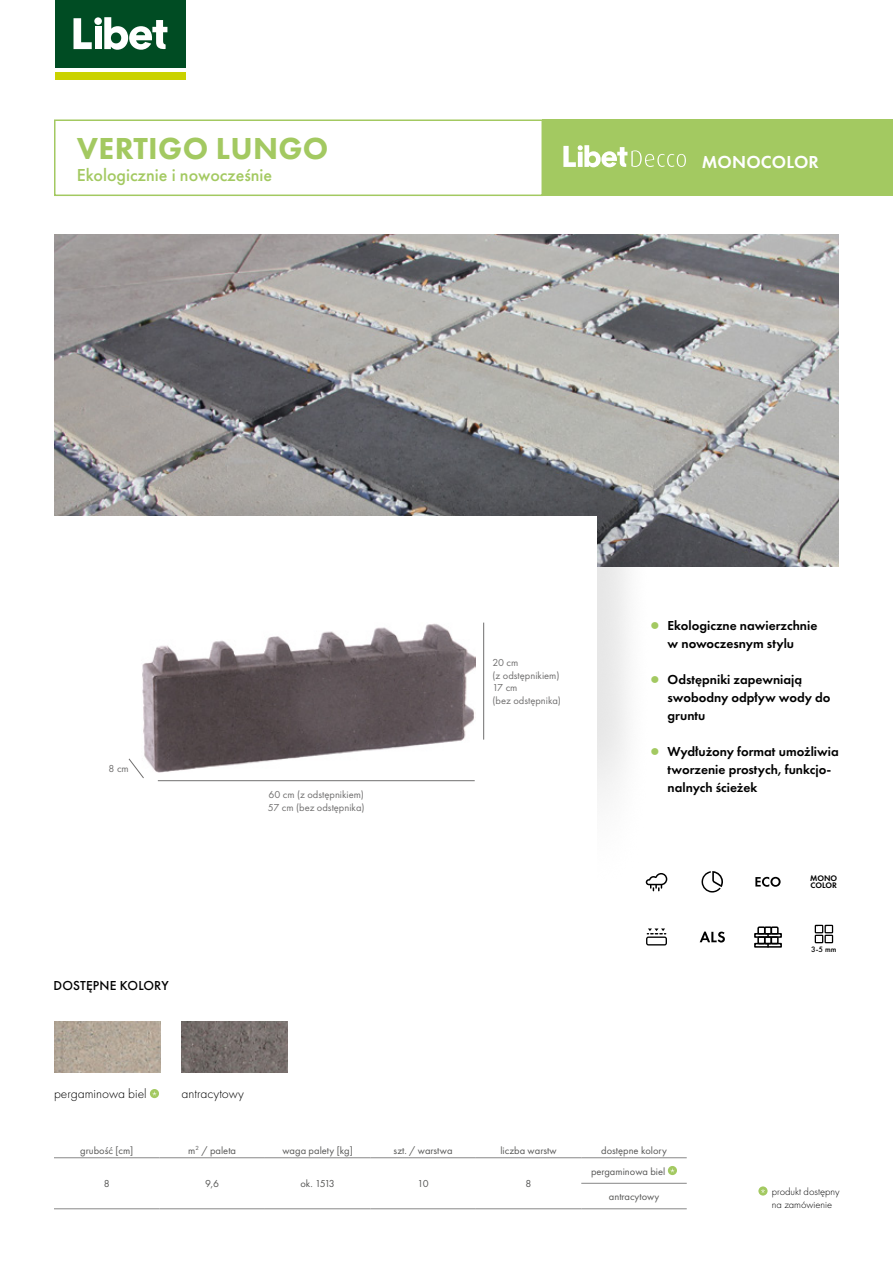
<style>
.page{position:relative;width:893px;height:1263px;background:#fff}
.page>*{position:absolute;margin:0;border:0;box-sizing:border-box;transform-origin:0 0}
.t1{font:800 31.5px "Futura PT";letter-spacing:.01em;color:#a3c961}
.t2{font:500 18px "Futura PT";color:#a3c961}
.t3{font:600 18px "Futura PT";letter-spacing:.01em;color:#fff}
.t4{font:600 13.5px/18px "Futura PT";color:#000}
.t5{font:300 13.5px "Futura PT";color:#000}
.t6{font:500 13.5px "Futura PT";letter-spacing:.01em;color:#000}
.t7{font:10.5px "Futura PT";color:#575756}
.t8{font:10.5px/12.6px "Futura PT";color:#706f6f}
.t9{font:300 10.5px/12.6px "Futura PT";color:#000}
.t10{font:8.4px/7.2px "Futura TOT Dem";color:#000}
.t11{font:500 8.1px "Futura PT";color:#000}
.s1{font-family:"Futura TOT";font-weight:300;color:#a3c961}
</style>
<div class="page">
<div style="left:542px;top:119px;width:351px;height:77px;background:#a3c961"></div>
<svg style="left:563px;top:145px;width:123px;height:22px"></svg>
<img style="left:54px;top:235px;width:785px;height:331px">
<div style="left:120px;top:478px;width:534px;height:441px;background:#000;opacity:.1"></div>
<div style="left:40px;top:517px;width:557px;height:411px;background:#fff"></div>
<div style="left:55px;top:0;width:131px;height:67px;background:#004c23"></div>
<svg style="left:74px;top:18px;width:18px;height:31px"></svg>
<div style="left:94px;top:17px;width:8px;height:8px;background:#fff;border-radius:50%"></div>
<div style="left:95px;top:27px;width:7px;height:22px;background:#fff"></div>
<svg style="left:104px;top:17px;width:63px;height:33px"></svg>
<div style="left:55px;top:72px;width:131px;height:8px;background:#cad200"></div>
<img style="left:182px;top:1021px;width:106px;height:51px">
<img style="left:54px;top:1021px;width:106px;height:51px">
<svg style="left:150px;top:1089px;width:9px;height:9px"></svg>
<svg style="left:152px;top:1092px;width:4px;height:3px"></svg>
<svg style="left:758px;top:1186px;width:10px;height:9px"></svg>
<svg style="left:761px;top:1189px;width:4px;height:4px"></svg>
<div style="left:54px;top:119px;width:489px;height:77px;border:2px solid #a3c961"></div>
<img style="left:142px;top:623px;width:334px;height:150px">
<hr style="left:158px;top:780px;width:317px;height:1px;background:#706f6f">
<svg style="left:128px;top:758px;width:16px;height:20px"></svg>
<hr style="left:483px;top:623px;width:1px;height:117px;background:#706f6f">
<svg style="left:701px;top:871px;width:22px;height:21px"></svg>
<svg style="left:755px;top:877px;width:26px;height:10px"></svg>
<svg style="left:646px;top:928px;width:21px;height:17px"></svg>
<svg style="left:700px;top:931px;width:25px;height:11px"></svg>
<div style="left:757px;top:936px;width:8px;height:8px;border:2px solid #000"></div>
<div style="left:764px;top:936px;width:8px;height:8px;border:2px solid #000"></div>
<div style="left:770px;top:936px;width:9px;height:8px;border:2px solid #000"></div>
<div style="left:754px;top:943px;width:28px;height:5px;border:2px solid #000"></div>
<div style="left:754px;top:933px;width:28px;height:5px;border:2px solid #000"></div>
<div style="left:757px;top:926px;width:8px;height:8px;border:2px solid #000"></div>
<div style="left:764px;top:926px;width:8px;height:8px;border:2px solid #000"></div>
<div style="left:770px;top:926px;width:9px;height:8px;border:2px solid #000"></div>
<svg style="left:815px;top:925px;width:18px;height:18px"></svg>
<svg style="left:646px;top:873px;width:21px;height:18px"></svg>
<hr style="left:581px;top:1183px;width:106px;height:1px;background:#878787">
<hr style="left:54px;top:1208px;width:105px;height:1px;background:#878787">
<hr style="left:159px;top:1208px;width:106px;height:1px;background:#878787">
<hr style="left:265px;top:1208px;width:105px;height:1px;background:#878787">
<hr style="left:370px;top:1208px;width:106px;height:1px;background:#878787">
<hr style="left:476px;top:1208px;width:105px;height:1px;background:#878787">
<hr style="left:581px;top:1208px;width:106px;height:1px;background:#878787">
<hr style="left:159px;top:1157px;width:106px;height:1px;background:#878787">
<hr style="left:265px;top:1157px;width:105px;height:1px;background:#878787">
<hr style="left:370px;top:1157px;width:106px;height:1px;background:#878787">
<hr style="left:476px;top:1157px;width:105px;height:1px;background:#878787">
<hr style="left:581px;top:1157px;width:106px;height:1px;background:#878787">
<hr style="left:54px;top:1157px;width:105px;height:1px;background:#878787">
<svg style="left:668px;top:1166px;width:9px;height:9px"></svg>
<svg style="left:670px;top:1169px;width:4px;height:3px"></svg>
<h1 class="t1" style="left:77px;top:129px;width:253px">VERTIGO LUNGO</h1>
<h2 class="t2" style="left:77px;top:164px;width:197px">Ekologicznie i nowocześnie</h2>
<h2 class="t3" style="left:702px;top:150px;width:119px">MONOCOLOR</h2>
<p class="t8" style="left:109px;top:762px;width:22px">8 cm</p>
<p class="t8" style="left:268px;top:788px;width:98px">60 cm (z odstępnikiem)<br>57 cm (bez odstępnika)</p>
<p class="t6" style="left:54px;top:977px;width:117px">DOSTĘPNE KOLORY</p>
<p class="t5" style="left:54px;top:1086px;width:94px">pergaminowa biel</p>
<p class="t5" style="left:182px;top:1086px;width:64px">antracytowy</p>
<p class="t8" style="left:492px;top:656px;width:70px">20 cm<br>(z odstępnikiem)<br>17 cm<br>(bez odstępnika)</p>
<p class="t4" style="left:651px;top:616px;width:168px;text-align:center"><span class="s1">▯</span> Ekologiczne nawierzchnie w nowoczesnym stylu</p>
<p class="t4" style="left:668px;top:670px;width:164px;text-indent:-17px"><span class="s1">▯</span> Odstępniki zapewniają swobodny odpływ wody do gruntu</p>
<p class="t4" style="left:668px;top:742px;width:173px;text-indent:-17px"><span class="s1">▯</span> Wydłużony format umożliwia tworzenie prostych, funkcjo&shy;nalnych ścieżek</p>
<p class="t10" style="left:810px;top:874px;width:29px">MONO<br>COLOR</p>
<p class="t11" style="left:811px;top:944px;width:27px">3-5 mm</p>
<p class="t7" style="left:80px;top:1144px;width:55px">grubość [cm]</p>
<p class="t7" style="left:188px;top:1144px;width:49px">m<sup>2</sup> / paleta</p>
<p class="t7" style="left:282px;top:1144px;width:72px">waga palety [kg]</p>
<p class="t7" style="left:394px;top:1144px;width:60px">szt. / warstwa</p>
<p class="t7" style="left:500px;top:1144px;width:58px">liczba warstw</p>
<p class="t7" style="left:601px;top:1144px;width:67px">dostępne kolory</p>
<p class="t7" style="left:104px;top:1177px;width:7px">8</p>
<p class="t7" style="left:205px;top:1177px;width:15px">9,6</p>
<p class="t7" style="left:300px;top:1177px;width:36px">ok. 1513</p>
<p class="t7" style="left:417px;top:1177px;width:13px">10</p>
<p class="t7" style="left:526px;top:1177px;width:7px">8</p>
<p class="t7" style="left:591px;top:1165px;width:76px">pergaminowa biel</p>
<p class="t7" style="left:609px;top:1190px;width:52px">antracytowy</p>
<p class="t9" style="left:772px;top:1185px;width:69px">produkt dostępny na zamówienie</p>
</div>
